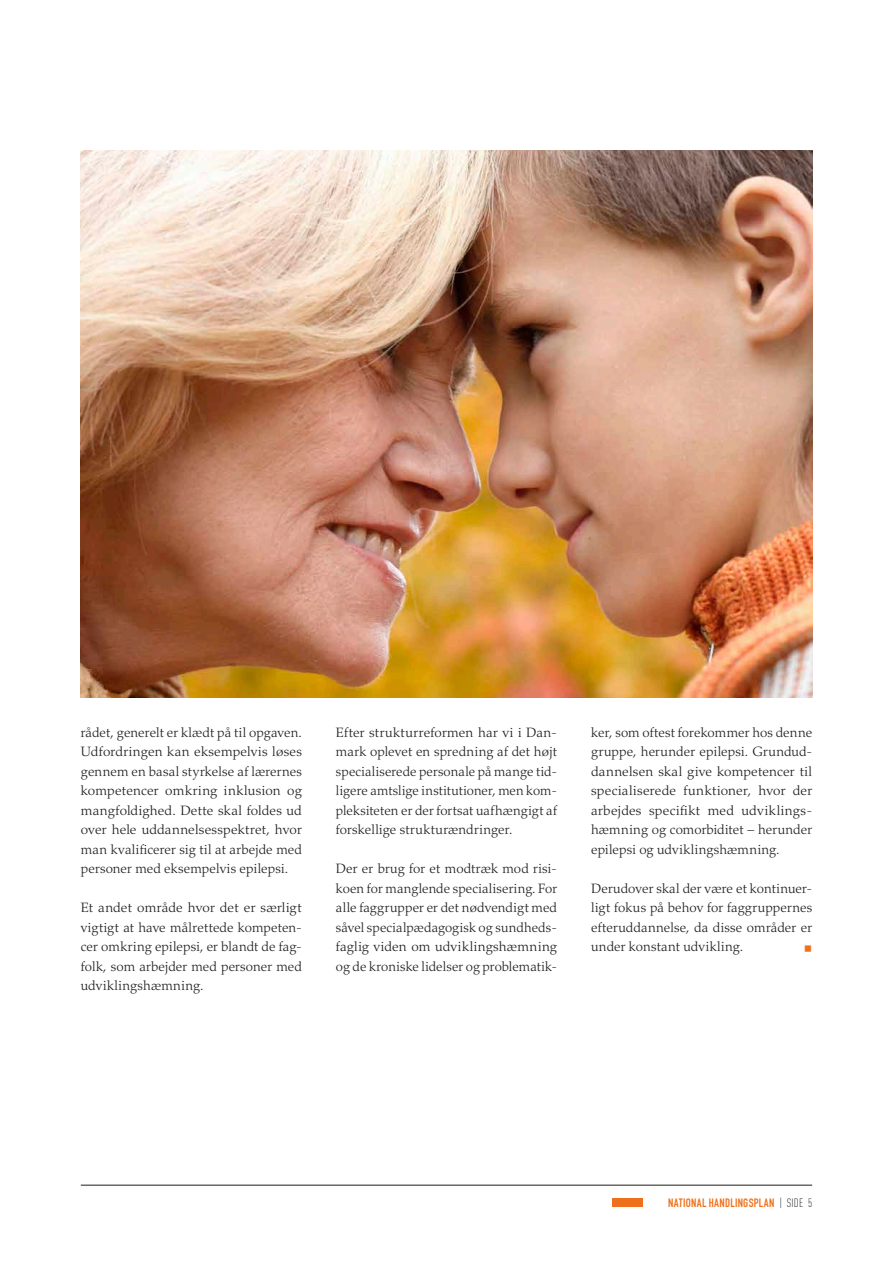
<style>
.page{position:relative;width:893px;height:1263px;background:#fff}
.page>*{position:absolute;margin:0;border:0;box-sizing:border-box;transform-origin:0 0}
.t1{font:300 13.5px/19.5px "Palatino";letter-spacing:.01em;color:#1d1d1b;text-align:justify}
.t2{font:12px "DIN Engschrift";letter-spacing:.025em;color:#ee701d}
.t3{font:9px "Zapf Dingbats ITC";color:#ee701d}
.s1{font-family:"DIN Cond";font-weight:300;color:#1d1d1b}
</style>
<div class="page">
<div style="left:612px;top:1198px;width:31px;height:9px;background:#ee701d"></div>
<hr style="left:81px;top:1185px;width:731px;height:1px;background:#1d1d1b">
<img style="left:81px;top:151px;width:731px;height:546px">
<p class="t1" style="left:81px;top:722px;width:223px">rådet, generelt er klædt på til opgaven.<br>Udfordringen kan eksempelvis løses gennem en basal styrkelse af lærernes kompetencer omkring inklusion og mangfoldighed. Dette skal foldes ud over hele uddannelsesspektret, hvor man kvalificerer sig til at arbejde med personer med eksempelvis epilepsi.</p>
<p class="t1" style="left:81px;top:898px;width:223px">Et andet område hvor det er særligt vigtigt at have målrettede kompeten&shy;cer omkring epilepsi, er blandt de fag&shy;folk, som arbejder med personer med udviklingshæmning.</p>
<p class="t1" style="left:336px;top:722px;width:223px">Efter strukturreformen har vi i Dan&shy;mark oplevet en spredning af det højt specialiserede personale på mange tid&shy;ligere amtslige institutioner, men kom&shy;pleksiteten er der fortsat uafhængigt af forskellige strukturændringer.</p>
<p class="t1" style="left:336px;top:859px;width:223px">Der er brug for et modtræk mod risi&shy;koen for manglende specialisering. For alle faggrupper er det nødvendigt med såvel specialpædagogisk og sundheds&shy;faglig viden om udviklingshæmning og de kroniske lidelser og problematik-</p>
<p class="t1" style="left:591px;top:722px;width:223px">ker, som oftest forekommer hos denne gruppe, herunder epilepsi. Grundud&shy;dannelsen skal give kompetencer til specialiserede funktioner, hvor der arbejdes specifikt med udviklings&shy;hæmning og comorbiditet – herunder epilepsi og udviklingshæmning.</p>
<p class="t1" style="left:591px;top:878px;width:223px">Derudover skal der være et kontinuer&shy;ligt fokus på behov for faggruppernes efteruddannelse, da disse områder er under konstant udvikling.</p>
<p class="t3" style="left:804px;top:952px;width:8px;rotate:-90deg">■</p>
<p class="t2" style="left:668px;top:1196px;width:146px">NATIONAL HANDLINGSPLAN <span class="s1">| Side 5</span></p>
</div>
